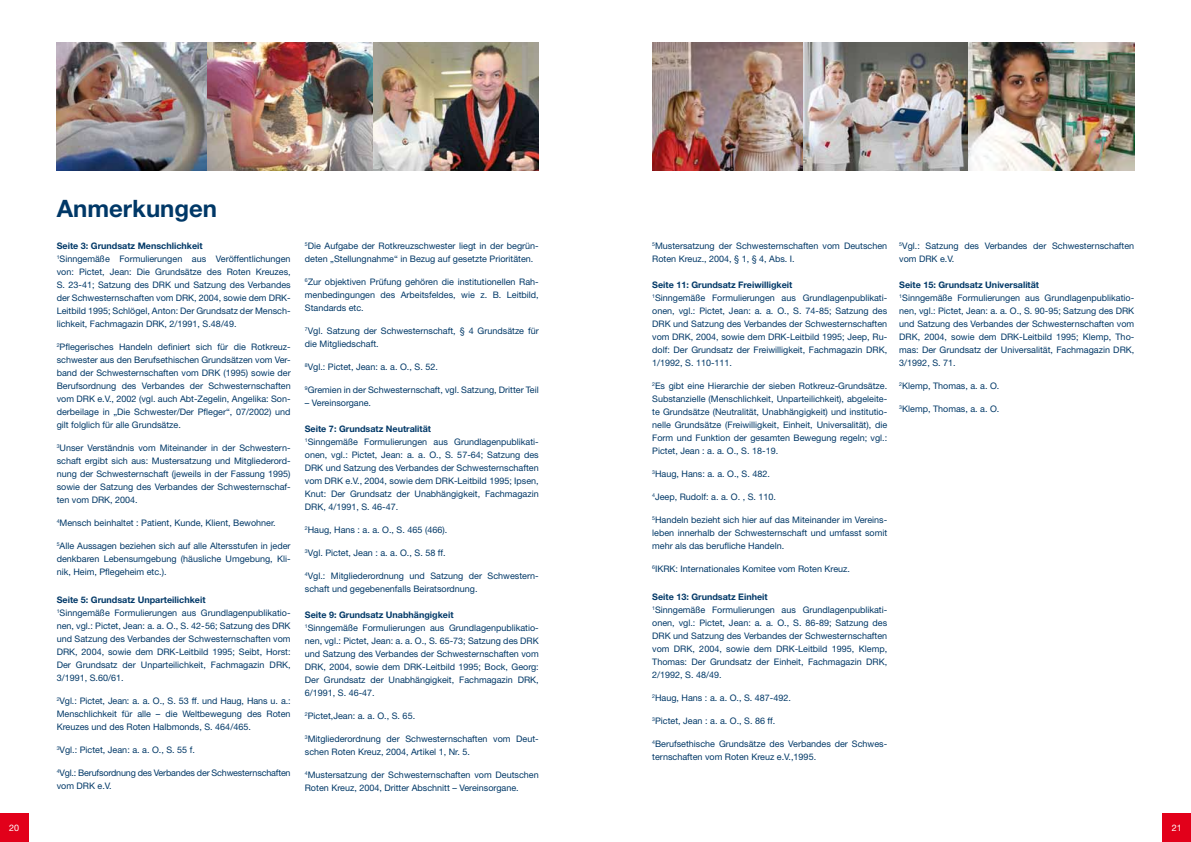
<style>
.page{position:relative;width:1191px;height:842px;background:#fff}
.page>*{position:absolute;margin:0;border:0;box-sizing:border-box;transform-origin:0 0}
.t1{font:700 24px "Helvetica Neue";color:#003867}
.t2{font:9px/13px "Helvetica Neue";color:#003867}
.t3{font:9px/13px "Helvetica Neue";letter-spacing:-.02em;color:#003867}
.t4{font:9px "Helvetica Neue";color:#fff}
.s1{font-weight:700}
</style>
<div class="page">
<img style="left:57px;top:43px;width:482px;height:127px">
<img style="left:652px;top:43px;width:482px;height:127px">
<div style="left:0;top:814px;width:28px;height:28px;background:#e2001a"></div>
<div style="left:1162px;top:814px;width:29px;height:28px;background:#e2001a"></div>
<h1 class="t1" style="left:57px;top:194px;width:162px">Anmerkungen</h1>
<p class="t2" style="left:57px;top:239px;width:235px"><span class="s1">Seite 3: Grundsatz Menschlichkeit<br></span><sup>1</sup>Sinngemäße Formulierungen aus Veröffentlichungen von: Pictet, Jean: Die Grundsätze des Roten Kreuzes, S. 23-41; Satzung des DRK und Satzung des Verbandes der Schwesternschaften vom DRK, 2004, sowie dem DRK-Leitbild 1995; Schlögel, Anton: Der Grundsatz der Mensch&shy;lichkeit, Fachmagazin DRK, 2/1991, S.48/49.</p>
<p class="t2" style="left:57px;top:340px;width:235px;text-align:justify"><sup>2</sup>Pflegerisches Handeln defi niert sich für die Rotkreuz&shy;schwester aus den Berufsethischen Grundsätzen vom Ver&shy;band der Schwesternschaften vom DRK (1995) sowie der Berufsordnung des Verbandes der Schwesternschaften vom DRK e.V., 2002 (vgl. auch Abt-Zegelin, Angelika: Son&shy;derbeilage in „Die Schwester/Der Pfleger“, 07/2002) und gilt folglich für alle Grundsätze.</p>
<p class="t2" style="left:57px;top:441px;width:235px;text-align:justify"><sup>3</sup>Unser Verständnis vom Miteinander in der Schwestern&shy;schaft ergibt sich aus: Mustersatzung und Mitgliederord&shy;nung der Schwesternschaft (jeweils in der Fassung 1995) sowie der Satzung des Verbandes der Schwesternschaf&shy;ten vom DRK, 2004.</p>
<p class="t2" style="left:57px;top:516px;width:220px"><sup>4</sup>Mensch beinhaltet : Patient, Kunde, Klient, Bewohner.</p>
<p class="t2" style="left:57px;top:539px;width:235px;text-align:justify"><sup>5</sup>Alle Aussagen beziehen sich auf alle Altersstufen in jeder denkbaren Lebensumgebung (häusliche Umgebung, Kli&shy;nik, Heim, Pflegeheim etc.).</p>
<p class="t2" style="left:57px;top:593px;width:235px"><span class="s1">Seite 5: Grundsatz Unparteilichkeit<br></span><sup>1</sup>Sinngemäße Formulierungen aus Grundlagenpublikatio&shy;nen, vgl.: Pictet, Jean: a. a. O., S. 42-56; Satzung des DRK und Satzung des Verbandes der Schwesternschaften vom DRK, 2004, sowie dem DRK-Leitbild 1995; Seibt, Horst:<br>Der Grundsatz der Unparteilichkeit, Fachmagazin DRK, 3/1991, S.60/61.</p>
<p class="t2" style="left:57px;top:694px;width:235px;text-align:justify"><sup>2</sup>Vgl.: Pictet, Jean: a. a. O., S. 53 ff. und Haug, Hans u. a.:<br>Menschlichkeit für alle – die Weltbewegung des Roten Kreuzes und des Roten Halbmonds, S. 464/465.</p>
<p class="t2" style="left:57px;top:743px;width:140px"><sup>3</sup>Vgl.: Pictet, Jean: a. a. O., S. 55 f.</p>
<p class="t3" style="left:57px;top:766px;width:235px"><sup>4</sup>Vgl.: Berufsordnung des Verbandes der Schwesternschaften vom DRK e.V.</p>
<p class="t2" style="left:305px;top:239px;width:235px"><sup>5</sup>Die Aufgabe der Rotkreuzschwester liegt in der begrün&shy;deten „Stellungnahme“ in Bezug auf gesetzte Prioritäten.</p>
<p class="t2" style="left:305px;top:275px;width:235px;text-align:justify"><sup>6</sup>Zur objektiven Prüfung gehören die institutionellen Rah&shy;menbedingungen des Arbeitsfeldes, wie z. B. Leitbild, Standards etc.</p>
<p class="t2" style="left:305px;top:324px;width:235px"><sup>7</sup>Vgl. Satzung der Schwesternschaft, § 4 Grundsätze für die Mitgliedschaft.</p>
<p class="t2" style="left:305px;top:360px;width:134px"><sup>8</sup>Vgl.: Pictet, Jean: a. a. O., S. 52.</p>
<p class="t2" style="left:305px;top:383px;width:235px"><sup>9</sup>Gremien in der Schwesternschaft, vgl. Satzung, Dritter Teil</p>
<p class="t2" style="left:305px;top:396px;width:68px">– Vereinsorgane.</p>
<p class="t2" style="left:305px;top:422px;width:235px"><span class="s1">Seite 7: Grundsatz Neutralität<br></span><sup>1</sup>Sinngemäße Formulierungen aus Grundlagenpublikati&shy;onen, vgl.: Pictet, Jean: a. a. O., S. 57-64; Satzung des DRK und Satzung des Verbandes der Schwesternschaften vom DRK e.V., 2004, sowie dem DRK-Leitbild 1995; Ipsen, Knut: Der Grundsatz der Unabhängigkeit, Fachmagazin DRK, 4/1991, S. 46-47.</p>
<p class="t2" style="left:305px;top:523px;width:144px"><sup>2</sup>Haug, Hans : a. a. O., S. 465 (466).</p>
<p class="t2" style="left:305px;top:546px;width:142px"><sup>3</sup>Vgl. Pictet, Jean : a. a. O., S. 58 ff.</p>
<p class="t2" style="left:305px;top:569px;width:235px"><sup>4</sup>Vgl.: Mitgliederordnung und Satzung der Schwestern&shy;schaft und gegebenenfalls Beiratsordnung.</p>
<p class="t2" style="left:305px;top:608px;width:235px"><span class="s1">Seite 9: Grundsatz Unabhängigkeit<br></span><sup>1</sup>Sinngemäße Formulierungen aus Grundlagenpublikatio&shy;nen, vgl.: Pictet, Jean: a. a. O., S. 65-73; Satzung des DRK und Satzung des Verbandes der Schwesternschaften vom DRK, 2004, sowie dem DRK-Leitbild 1995; Bock, Georg:<br>Der Grundsatz der Unabhängigkeit, Fachmagazin DRK, 6/1991, S. 46-47.</p>
<p class="t2" style="left:305px;top:709px;width:112px"><sup>2</sup>Pictet,Jean: a. a. O., S. 65.</p>
<p class="t2" style="left:305px;top:732px;width:235px"><sup>3</sup>Mitgliederordnung der Schwesternschaften vom Deut&shy;schen Roten Kreuz, 2004, Artikel 1, Nr. 5.</p>
<p class="t2" style="left:305px;top:768px;width:235px"><sup>4</sup>Mustersatzung der Schwesternschaften vom Deutschen<br>Roten Kreuz, 2004, Dritter Abschnitt – Vereinsorgane.</p>
<p class="t2" style="left:652px;top:239px;width:236px"><sup>5</sup>Mustersatzung der Schwesternschaften vom Deutschen<br>Roten Kreuz., 2004, § 1, § 4, Abs. I.</p>
<p class="t2" style="left:652px;top:278px;width:236px"><span class="s1">Seite 11: Grundsatz Freiwilligkeit<br></span><sup>1</sup>Sinngemäße Formulierungen aus Grundlagenpublikati&shy;onen, vgl.: Pictet, Jean: a. a. O., S. 74-85; Satzung des DRK und Satzung des Verbandes der Schwesternschaften vom DRK, 2004, sowie dem DRK-Leitbild 1995; Jeep, Ru&shy;dolf: Der Grundsatz der Freiwilligkeit, Fachmagazin DRK, 1/1992, S. 110-111.</p>
<p class="t2" style="left:652px;top:379px;width:236px;text-align:justify"><sup>2</sup>Es gibt eine Hierarchie der sieben Rotkreuz-Grundsätze.<br>Substanzielle (Menschlichkeit, Unparteilichkeit), abgeleite&shy;te Grundsätze (Neutralität, Unabhängigkeit) und institutio&shy;nelle Grundsätze (Freiwilligkeit, Einheit, Universalität), die Form und Funktion der gesamten Bewegung regeln; vgl.:<br>Pictet, Jean : a. a. O., S. 18-19.</p>
<p class="t2" style="left:652px;top:467px;width:119px"><sup>3</sup>Haug, Hans: a. a. O., S. 482.</p>
<p class="t2" style="left:652px;top:490px;width:125px"><sup>4</sup>Jeep, Rudolf: a. a. O. , S. 110.</p>
<p class="t2" style="left:652px;top:513px;width:236px;text-align:justify"><sup>5</sup>Handeln bezieht sich hier auf das Miteinander im Vereins&shy;leben innerhalb der Schwesternschaft und umfasst somit mehr als das berufliche Handeln.</p>
<p class="t2" style="left:652px;top:562px;width:199px"><sup>6</sup>IKRK: Internationales Komitee vom Roten Kreuz.</p>
<p class="t2" style="left:652px;top:590px;width:236px"><span class="s1">Seite 13: Grundsatz Einheit<br></span><sup>1</sup>Sinngemäße Formulierungen aus Grundlagenpublikati&shy;onen, vgl.: Pictet, Jean: a. a. O., S. 86-89; Satzung des DRK und Satzung des Verbandes der Schwesternschaften vom DRK, 2004, sowie dem DRK-Leitbild 1995, Klemp, Thomas: Der Grundsatz der Einheit, Fachmagazin DRK, 2/1992, S. 48/49.</p>
<p class="t2" style="left:652px;top:691px;width:140px"><sup>2</sup>Haug, Hans : a. a. O., S. 487-492.</p>
<p class="t2" style="left:652px;top:714px;width:124px"><sup>3</sup>Pictet, Jean : a. a. O., S. 86 ff.</p>
<p class="t2" style="left:652px;top:737px;width:236px"><sup>4</sup>Berufsethische Grundsätze des Verbandes der Schwes&shy;ternschaften vom Roten Kreuz e.V.,1995.</p>
<p class="t2" style="left:899px;top:239px;width:236px"><sup>5</sup>Vgl.: Satzung des Verbandes der Schwesternschaften vom DRK e.V.</p>
<p class="t2" style="left:899px;top:278px;width:237px"><span class="s1">Seite 15: Grundsatz Universalität<br></span><sup>1</sup>Sinngemäße Formulierungen aus Grundlagenpublikatio&shy;nen, vgl.: Pictet, Jean: a. a. O., S. 90-95; Satzung des DRK und Satzung des Verbandes der Schwesternschaften vom DRK, 2004, sowie dem DRK-Leitbild 1995; Klemp, Tho&shy;mas: Der Grundsatz der Universalität, Fachmagazin DRK, 3/1992, S. 71.</p>
<p class="t2" style="left:899px;top:379px;width:102px"><sup>2</sup>Klemp, Thomas, a. a. O.</p>
<p class="t2" style="left:899px;top:402px;width:102px"><sup>3</sup>Klemp, Thomas, a. a. O.</p>
<p class="t4" style="left:9px;top:823px;width:12px">20</p>
<p class="t4" style="left:1171px;top:823px;width:12px">21</p>
</div>
